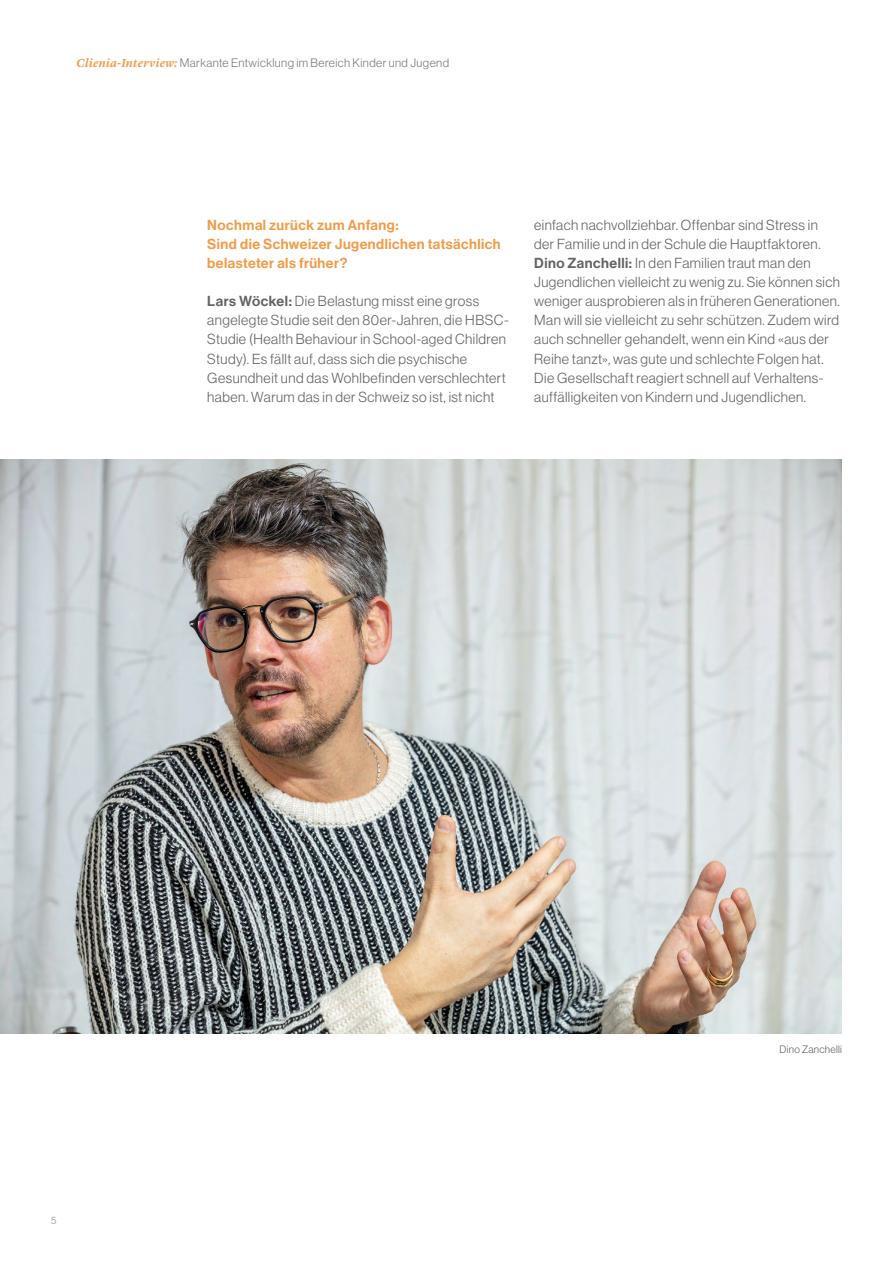
<style>
.page{position:relative;width:893px;height:1263px;background:#fff}
.page>*{position:absolute;margin:0;border:0;box-sizing:border-box;transform-origin:0 0}
.t1{font:14.25px/19.2px "N Haas Grotesk DS Pro 45 Lt";letter-spacing:.03em;color:#646363}
.t2{font:14.25px/19.2px "N Haas Grotesk DS Pro 65 Md";letter-spacing:.035em;color:#f39a46}
.t3{font:12px "N Haas Grotesk DS Pro 45 Lt";letter-spacing:.035em;color:#7c7b7b}
.t4{font:10.5px "N Haas Grotesk DS Pro 45 Lt";letter-spacing:.025em;color:#646363}
.t5{font:10.5px "N Haas Grotesk DS Pro 45 Lt";color:#9d9d9c}
.s1{font-family:"Lyon Text";font-weight:600;font-style:italic;color:#f39a46}
.s2{font-family:"N Haas Grotesk DS Pro 65 Md"}
</style>
<div class="page">
<img style="left:0;top:459px;width:842px;height:574px">
<p class="t3" style="left:77px;top:56px;width:374px"><span class="s1">Clienia-Interview:</span> Markante Entwicklung im Bereich Kinder und Jugend</p>
<p class="t2" style="left:207px;top:215px;width:295px">Nochmal zurück zum Anfang:<br>Sind die Schweizer Jugendlichen tatsächlich belasteter als früher?</p>
<p class="t1" style="left:207px;top:292px;width:303px"><span class="s2">Lars Wöckel:</span> Die Belastung misst eine gross angelegte Studie seit den 80er-Jahren, die HBSC-Studie (Health Behaviour in School-aged Children Study). Es fällt auf, dass sich die psychische Gesundheit und das Wohlbefinden verschlechtert haben. Warum das in der Schweiz so ist, ist nicht</p>
<p class="t1" style="left:534px;top:215px;width:307px">einfach nachvollziehbar. Offenbar sind Stress in der Familie und in der Schule die Hauptfaktoren.<br><span class="s2">Dino Zanchelli:</span> In den Familien traut man den Jugendlichen vielleicht zu wenig zu. Sie können sich weniger ausprobieren als in früheren Generationen.<br>Man will sie vielleicht zu sehr schützen. Zudem wird auch schneller gehandelt, wenn ein Kind «aus der Reihe tanzt», was gute und schlechte Folgen hat.<br>Die Gesellschaft reagiert schnell auf Verhaltens&shy;auffälligkeiten von Kindern und Jugendlichen.</p>
<p class="t5" style="left:51px;top:1214px;width:7px">5</p>
<p class="t4" style="left:780px;top:1043px;width:64px">Dino Zanchelli</p>
</div>
